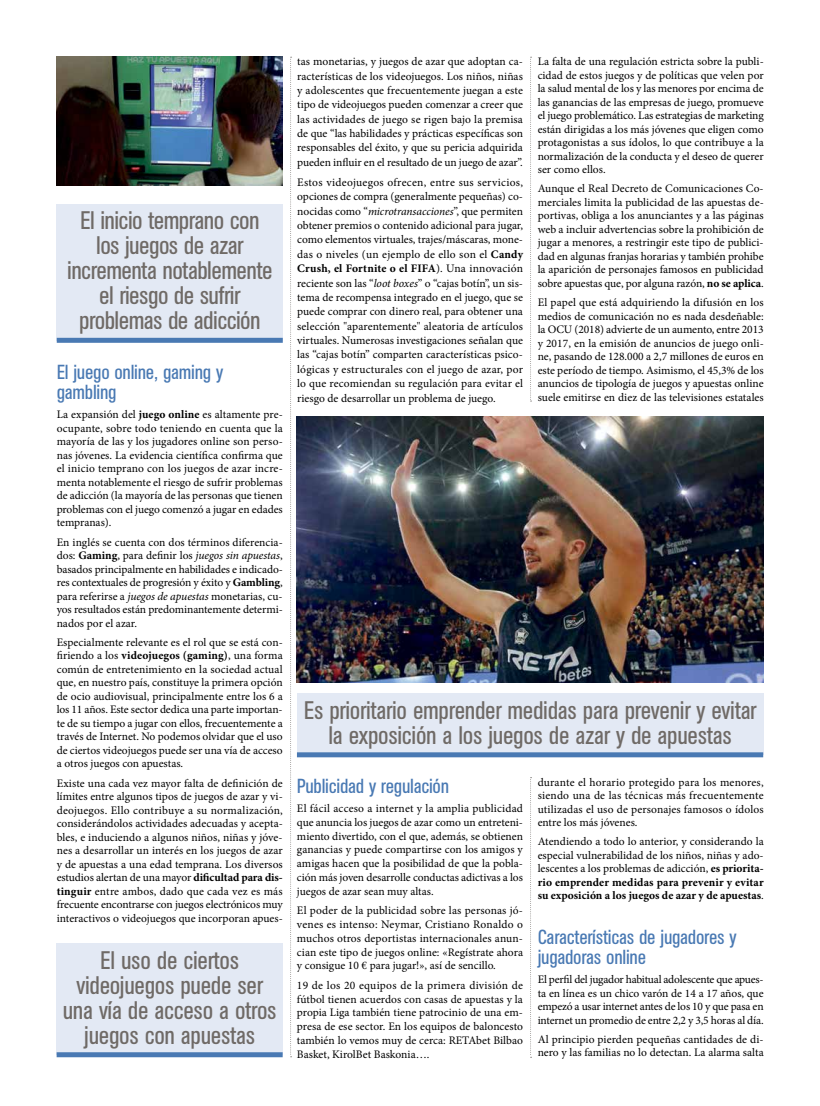
<style>
.page{position:relative;width:820px;height:1106px;background:#fff}
.page>*{position:absolute;margin:0;border:0;box-sizing:border-box;transform-origin:0 0}
.t1{font:condensed 25px/25px "AK12";color:#6f6a66;text-align:center}
.t2{font:condensed 20px/20px "AK12";color:#4979b3}
.t3{font:11.5px/13.5px "Minion Pro";color:#000;text-align:justify}
.s1{font-weight:700}
.s2{font-style:italic}
</style>
<div class="page">
<div style="left:57px;top:204px;width:226px;height:136px;background:#e3e9f4"></div>
<div style="left:57px;top:338px;width:226px;height:5px;background:#4979b3"></div>
<div style="left:297px;top:693px;width:465px;height:62px;background:#e3e9f4"></div>
<div style="left:297px;top:752px;width:465px;height:5px;background:#4979b3"></div>
<div style="left:57px;top:943px;width:225px;height:112px;background:#e3e9f4"></div>
<div style="left:57px;top:1052px;width:225px;height:5px;background:#4979b3"></div>
<svg style="left:530px;top:57px;width:1px;height:344px"></svg>
<svg style="left:530px;top:777px;width:1px;height:280px"></svg>
<svg style="left:290px;top:57px;width:1px;height:1000px"></svg>
<img style="left:57px;top:57px;width:225px;height:128px">
<img style="left:297px;top:417px;width:466px;height:265px">
<h1 class="t1" style="left:67px;top:208px;width:206px">El inicio temprano con los juegos de azar incrementa notablemente el riesgo de sufrir problemas de adicción</h1>
<h2 class="t2" style="left:57px;top:362px;width:167px">El juego online, gaming y gambling</h2>
<p class="t3" style="left:57px;top:408px;width:227px">La expansión del <span class="s1">juego online</span> es altamente pre&shy;ocupante, sobre todo teniendo en cuenta que la mayoría de las y los jugadores online son perso&shy;nas jóvenes. La evidencia científica confirma que el inicio temprano con los juegos de azar incre&shy;menta notablemente el riesgo de sufrir problemas de adicción (la mayoría de las personas que tienen problemas con el juego comenzó a jugar en edades tempranas).</p>
<p class="t3" style="left:57px;top:535px;width:227px">En inglés se cuenta con dos términos diferencia&shy;dos: <span class="s1">Gaming</span>, para definir los <span class="s2">juegos sin apuestas</span>, basados principalmente en habilidades e indicado&shy;res contextuales de progresión y éxito y <span class="s1">Gambling</span>, para referirse a <span class="s2">juegos de apuestas</span> monetarias, cu&shy;yos resultados están predominantemente determi&shy;nados por el azar.</p>
<p class="t3" style="left:57px;top:635px;width:227px">Especialmente relevante es el rol que se está con&shy;firiendo a los <span class="s1">videojuegos (gaming)</span>, una forma común de entretenimiento en la sociedad actual que, en nuestro país, constituye la primera opción de ocio audiovisual, principalmente entre los 6 a los 11 años. Este sector dedica una parte importan&shy;te de su tiempo a jugar con ellos, frecuentemente a través de Internet. No podemos olvidar que el uso de ciertos videojuegos puede ser una vía de acceso a otros juegos con apuestas.</p>
<p class="t3" style="left:57px;top:776px;width:227px">Existe una cada vez mayor falta de definición de límites entre algunos tipos de juegos de azar y vi&shy;deojuegos. Ello contribuye a su normalización, considerándolos actividades adecuadas y acepta&shy;bles, e induciendo a algunos niños, niñas y jóve&shy;nes a desarrollar un interés en los juegos de azar y de apuestas a una edad temprana. Los diversos estudios alertan de una mayor <span class="s1">dificultad para dis&shy;tinguir</span> entre ambos, dado que cada vez es más frecuente encontrarse con juegos electrónicos muy interactivos o videojuegos que incorporan apues-</p>
<h1 class="t1" style="left:63px;top:947px;width:215px">El uso de ciertos videojuegos puede ser una vía de acceso a otros juegos con apuestas</h1>
<p class="t3" style="left:297px;top:54px;width:227px;line-height:14.4px">tas monetarias, y juegos de azar que adoptan ca&shy;racterísticas de los videojuegos. Los niños, niñas y adolescentes que frecuentemente juegan a este tipo de videojuegos pueden comenzar a creer que las actividades de juego se rigen bajo la premisa de que “las habilidades y prácticas específicas son responsables del éxito, y que su pericia adquirida pueden influir en el resultado de un juego de azar”.</p>
<p class="t3" style="left:297px;top:175px;width:227px;line-height:14.4px">Estos videojuegos ofrecen, entre sus servicios, opciones de compra (generalmente pequeñas) co&shy;nocidas como “<span class="s2">microtransacciones</span>”, que permiten obtener premios o contenido adicional para jugar, como elementos virtuales, trajes/máscaras, mone&shy;das o niveles (un ejemplo de ello son el <span class="s1">Candy Crush, el Fortnite o el FIFA</span>). Una innovación reciente son las “<span class="s2">loot boxes</span>” o “cajas botín”, un sis&shy;tema de recompensa integrado en el juego, que se puede comprar con dinero real, para obtener una selección "aparentemente" aleatoria de artículos virtuales. Numerosas investigaciones señalan que las “cajas botín” comparten características psico&shy;lógicas y estructurales con el juego de azar, por lo que recomiendan su regulación para evitar el riesgo de desarrollar un problema de juego.</p>
<p class="t3" style="left:537px;top:55px;width:227px">La falta de una regulación estricta sobre la publi&shy;cidad de estos juegos y de políticas que velen por la salud mental de los y las menores por encima de las ganancias de las empresas de juego, promueve el juego problemático. Las estrategias de marketing están dirigidas a los más jóvenes que eligen como protagonistas a sus ídolos, lo que contribuye a la normalización de la conducta y el deseo de querer ser como ellos.</p>
<p class="t3" style="left:537px;top:182px;width:227px">Aunque el Real Decreto de Comunicaciones Co&shy;merciales limita la publicidad de las apuestas de&shy;portivas, obliga a los anunciantes y a las páginas web a incluir advertencias sobre la prohibición de jugar a menores, a restringir este tipo de publici&shy;dad en algunas franjas horarias y también prohibe la aparición de personajes famosos en publicidad sobre apuestas que, por alguna razón, <span class="s1">no se aplica</span>.</p>
<p class="t3" style="left:537px;top:296px;width:227px">El papel que está adquiriendo la difusión en los medios de comunicación no es nada desdeñable: la OCU (2018) advierte de un aumento, entre 2013 y 2017, en la emisión de anuncios de juego onli&shy;ne, pasando de 128.000 a 2,7 millones de euros en este período de tiempo. Asimismo, el 45,3% de los anuncios de tipología de juegos y apuestas online suele emitirse en diez de las televisiones estatales</p>
<h1 class="t1" style="left:304px;top:697px;width:453px">Es prioritario emprender medidas para prevenir y evitar la exposición a los juegos de azar y de apuestas</h1>
<h2 class="t2" style="left:297px;top:775px;width:153px">Publicidad y regulación</h2>
<p class="t3" style="left:297px;top:801px;width:227px;line-height:13.8px">El fácil acceso a internet y la amplia publicidad que anuncia los juegos de azar como un entreteni&shy;miento divertido, con el que, además, se obtienen ganancias y puede compartirse con los amigos y amigas hacen que la posibilidad de que la pobla&shy;ción más joven desarrolle conductas adictivas a los juegos de azar sean muy altas.</p>
<p class="t3" style="left:297px;top:903px;width:227px;line-height:13.8px">El poder de la publicidad sobre las personas jó&shy;venes es intenso: Neymar, Cristiano Ronaldo o muchos otros deportistas internacionales anun&shy;cian este tipo de juegos online: «Regístrate ahora y consigue 10 € para jugar!», así de sencillo.</p>
<p class="t3" style="left:297px;top:978px;width:227px;line-height:13.8px">19 de los 20 equipos de la primera división de fútbol tienen acuerdos con casas de apuestas y la propia Liga también tiene patrocinio de una em&shy;presa de ese sector. En los equipos de baloncesto también lo vemos muy de cerca: RETAbet Bilbao Basket, KirolBet Baskonia….</p>
<p class="t3" style="left:537px;top:775px;width:227px">durante el horario protegido para los menores, siendo una de las técnicas más frecuentemente utilizadas el uso de personajes famosos o ídolos entre los más jóvenes.</p>
<p class="t3" style="left:537px;top:835px;width:227px">Atendiendo a todo lo anterior, y considerando la especial vulnerabilidad de los niños, niñas y ado&shy;lescentes a los problemas de adicción, <span class="s1">es priorita&shy;rio emprender medidas para prevenir y evitar su exposición a los juegos de azar y de apuestas</span>.</p>
<h2 class="t2" style="left:537px;top:927px;width:200px">Características de jugadores y jugadoras online</h2>
<p class="t3" style="left:537px;top:972px;width:227px">El perfil del jugador habitual adolescente que apues&shy;ta en línea es un chico varón de 14 a 17 años, que empezó a usar internet antes de los 10 y que pasa en internet un promedio de entre 2,2 y 3,5 horas al día.</p>
<p class="t3" style="left:537px;top:1032px;width:227px">Al principio pierden pequeñas cantidades de di&shy;nero y las familias no lo detectan. La alarma salta</p>
</div>
